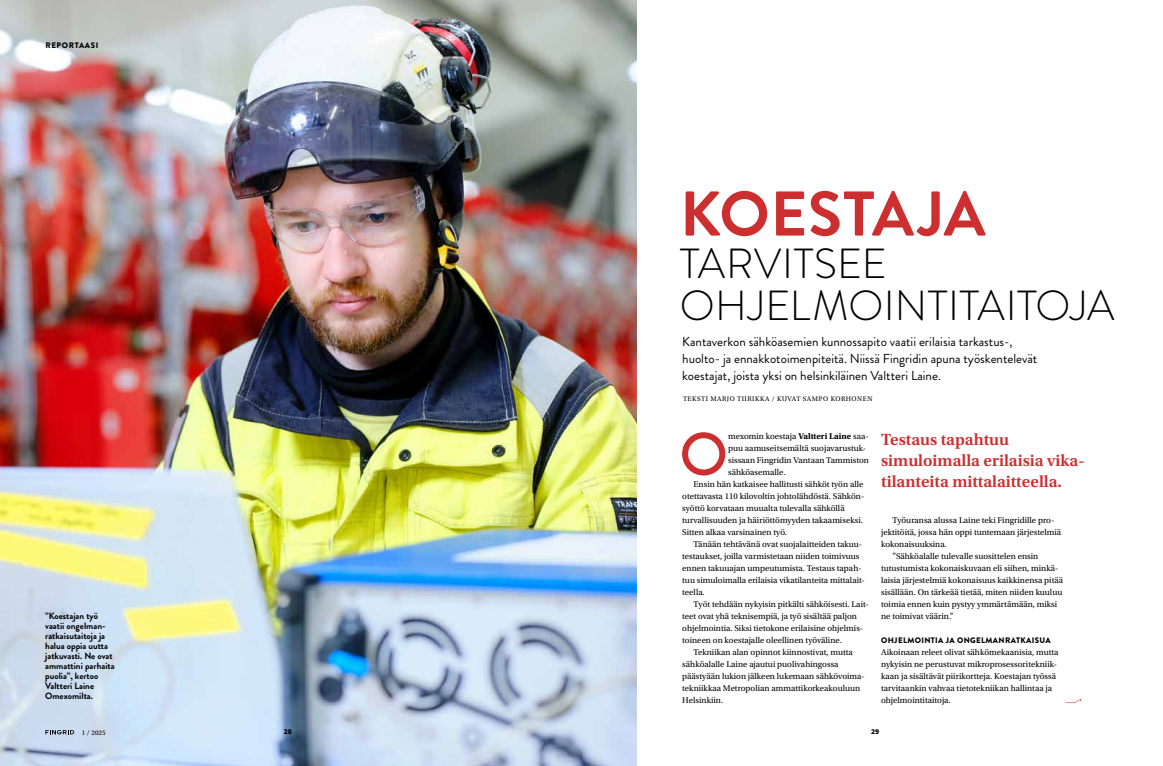
<style>
.page{position:relative;width:1163px;height:766px;background:#fff}
.page>*{position:absolute;margin:0;border:0;box-sizing:border-box;transform-origin:0 0}
.t1{font:700 63px "Brandon Grotesque";letter-spacing:.005em;color:#cd2f30}
.t2{font:500 60.1px "Brandon Grotesque";color:#cd2f30}
.t3{font:300 42px/42px "Brandon Grotesque";letter-spacing:.01em;color:#000}
.t4{font:600 17px/21px "Utopia Std";color:#cd2f30}
.t5{font:13px/17px "Brandon Grotesque";color:#000}
.t6{font:700 9.2px/10px "Brandon Grotesque";color:#000}
.t7{font:8.8px/12px "Utopia Std";color:#000}
.t8{font:900 8px "Brandon Grotesque";letter-spacing:.04em;color:#000}
.t9{font:900 8px "Brandon Grotesque";letter-spacing:.07em;color:#000}
.t10{font:900 7.5px "Source Sans Pro";color:#000}
.t11{font:7px "Utopia Std";letter-spacing:.07em;color:#000}
.s1{font-weight:700}
</style>
<div class="page">
<img style="left:0;top:0;width:636px;height:765px">
<svg style="left:45px;top:729px;width:29px;height:5px"></svg>
<p class="t9" style="left:45px;top:40px;width:54px">REPORTAASI</p>
<h1 class="t1" style="left:679px;top:170px;width:307px">KOESTAJA</h1>
<h3 class="t3" style="left:679px;top:242px;width:436px">TARVITSEE<br>OHJELMOINTITAITOJA</h3>
<h3 class="t5" style="left:682px;top:333px;width:356px">Kantaverkon sähköasemien kunnossapito vaatii erilaisia tarkastus-, huolto- ja ennakkotoimenpiteitä. Niissä Fingridin apuna työskentelevät koestajat, joista yksi on helsinkiläinen Valtteri Laine.</h3>
<p class="t11" style="left:683px;top:394px;width:191px">TEKSTI MARJO TIIRIKKA / KUVAT SAMPO KORHONEN</p>
<h2 class="t2" style="left:679px;top:412px;width:50px">O</h2>
<p class="t7" style="left:728px;top:430px;width:142px">mexomin koestaja <span class="s1">Valtteri Laine</span> saa-</p>
<h3 class="t4" style="left:880px;top:429px;width:205px">Testaus tapahtuu simuloimalla erilaisia vika&shy;tilanteita mittalaitteella.</h3>
<p class="t7" style="left:728px;top:442px;width:139px">puu aamuseitsemältä suojavarustuk-</p>
<p class="t7" style="left:728px;top:454px;width:142px">sissaan Fingridin Vantaan Tammiston</p>
<p class="t7" style="left:728px;top:466px;width:59px">sähköasemalle.</p>
<p class="t7" style="left:693px;top:478px;width:171px">Ensin hän katkaisee hallitusti sähköt työn alle</p>
<p class="t7" style="left:682px;top:490px;width:183px">otettavasta 110 kilovoltin johtolähdöstä. Sähkön-</p>
<p class="t7" style="left:682px;top:502px;width:164px">syöttö korvataan muualta tulevalla sähköllä</p>
<p class="t7" style="left:682px;top:514px;width:182px">turvallisuuden ja häiriöttömyyden takaamiseksi.</p>
<p class="t7" style="left:682px;top:526px;width:106px">Sitten alkaa varsinainen työ.</p>
<p class="t7" style="left:693px;top:538px;width:170px">Tänään tehtävänä ovat suojalaitteiden takuu-</p>
<p class="t7" style="left:682px;top:550px;width:179px">testaukset, joilla varmistetaan niiden toimivuus</p>
<p class="t7" style="left:682px;top:562px;width:181px">ennen takuuajan umpeutumista. Testaus tapah-</p>
<p class="t7" style="left:682px;top:574px;width:184px">tuu simuloimalla erilaisia vikatilanteita mittalait-</p>
<p class="t7" style="left:682px;top:586px;width:24px">teella.</p>
<p class="t7" style="left:693px;top:598px;width:177px">Työt tehdään nykyisin pitkälti sähköisesti. Lait-</p>
<p class="t7" style="left:682px;top:610px;width:176px">teet ovat yhä teknisempiä, ja työ sisältää paljon</p>
<p class="t7" style="left:682px;top:622px;width:182px">ohjelmointia. Siksi tietokone erilaisine ohjelmis-</p>
<p class="t7" style="left:682px;top:634px;width:161px">toineen on koestajalle oleellinen työväline.</p>
<p class="t7" style="left:693px;top:646px;width:161px">Tekniikan alan opinnot kiinnostivat, mutta</p>
<p class="t7" style="left:682px;top:658px;width:158px">sähköalalle Laine ajautui puolivahingossa</p>
<p class="t7" style="left:682px;top:670px;width:184px">päästyään lukion jälkeen lukemaan sähkövoima-</p>
<p class="t7" style="left:682px;top:682px;width:179px">tekniikkaa Metropolian ammattikorkeakouluun</p>
<p class="t7" style="left:682px;top:694px;width:42px">Helsinkiin.</p>
<p class="t7" style="left:892px;top:514px;width:163px">Työuransa alussa Laine teki Fingridille pro-</p>
<p class="t7" style="left:880px;top:526px;width:181px">jektitöitä, jossa hän oppi tuntemaan järjestelmiä</p>
<p class="t7" style="left:880px;top:538px;width:67px">kokonaisuuksina.</p>
<p class="t7" style="left:892px;top:550px;width:147px">”Sähköalalle tulevalle suosittelen ensin</p>
<p class="t7" style="left:880px;top:562px;width:179px">tutustumista kokonaiskuvaan eli siihen, minkä-</p>
<p class="t7" style="left:880px;top:574px;width:183px">laisia järjestelmiä kokonaisuus kaikkinensa pitää</p>
<p class="t7" style="left:880px;top:586px;width:183px">sisällään. On tärkeää tietää, miten niiden kuuluu</p>
<p class="t7" style="left:880px;top:598px;width:178px">toimia ennen kuin pystyy ymmärtämään, miksi</p>
<p class="t7" style="left:880px;top:610px;width:74px">ne toimivat väärin.”</p>
<p class="t8" style="left:881px;top:634px;width:171px">OHJELMOINTIA JA ONGELMANRATKAISUA</p>
<p class="t7" style="left:880px;top:646px;width:179px">Aikoinaan releet olivat sähkömekaanisia, mutta nykyisin ne perustuvat mikroprosessoritekniik&shy;kaan ja sisältävät piirikortteja. Koestajan työssä tarvitaankin vahvaa tietotekniikan hallintaa ja ohjelmointitaitoja.</p>
<p class="t6" style="left:45px;top:611px;width:71px">”Koestajan työ vaatii ongelman&shy;ratkaisutaitoja ja halua oppia uutta jatkuvasti. Ne ovat ammattini parhaita puolia”, kertoo<br>Valtteri Laine<br>Omexomilta.</p>
<p class="t11" style="left:82px;top:728px;width:25px">1 / 2025</p>
<p class="t10" style="left:284px;top:726px;width:10px">28</p>
<p class="t10" style="left:870px;top:726px;width:10px">29</p>
</div>
